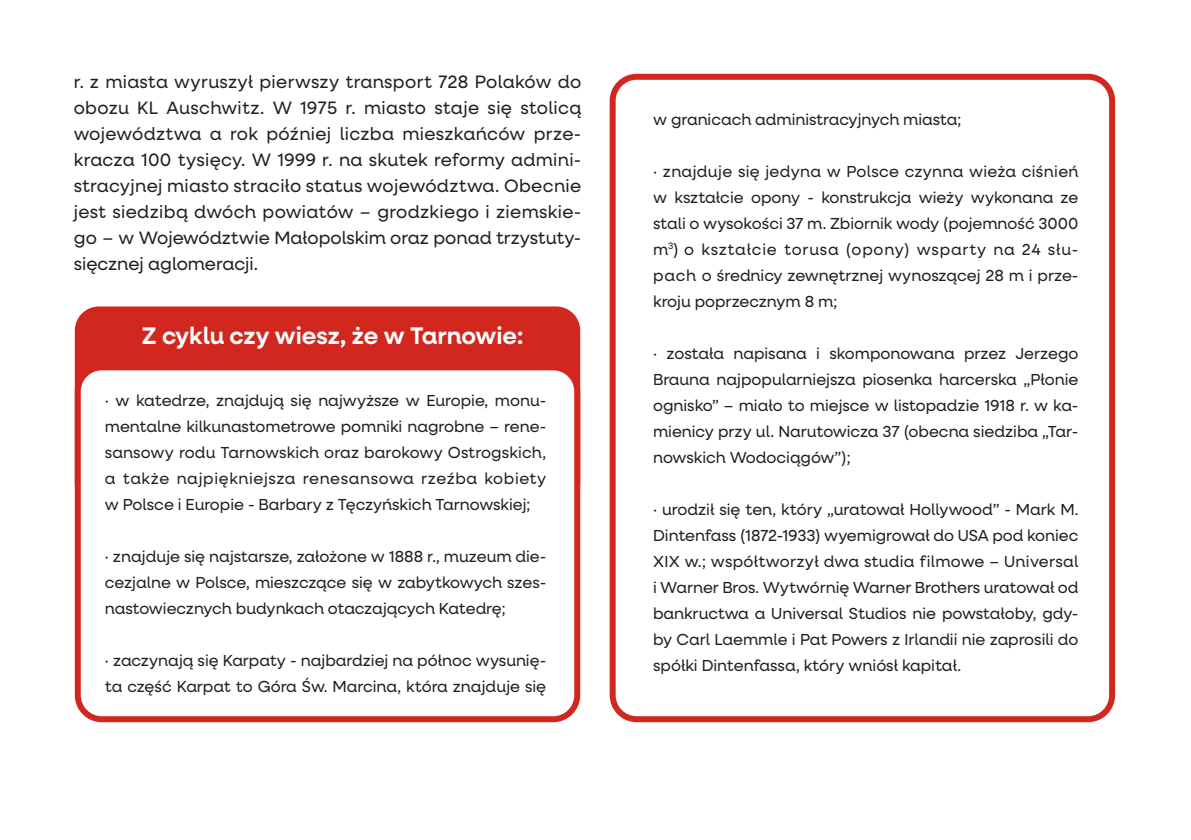
<style>
.page{position:relative;width:1191px;height:840px;background:#fff}
.page>*{position:absolute;margin:0;border:0;box-sizing:border-box;transform-origin:0 0}
.t1{font:600 24px "Neulis Neue";color:#fff}
.t2{font:18px/26px "Neulis Neue";color:#231f20;text-align:justify}
.t3{font:16px/26px "Neulis Neue";color:#231f20;text-align:justify}
</style>
<div class="page">
<div style="left:75px;top:306px;width:505px;height:201px;background:#d2271f;border-radius:24px"></div>
<div style="left:78px;top:367px;width:499px;height:351px;background:#fff;border-radius:24px"></div>
<div style="left:75px;top:364px;width:505px;height:357px;border:6px solid #d2271f;border-radius:24px"></div>
<div style="left:609px;top:74px;width:506px;height:647px;border:6px solid #d2271f;border-radius:24px"></div>
<p class="t2" style="left:74px;top:68px;width:509px">r. z miasta wyruszył pierwszy transport 728 Polaków do obozu KL Auschwitz. W 1975 r. miasto staje się stolicą województwa a rok później liczba mieszkańców prze&shy;kracza 100 tysięcy. W 1999 r. na skutek reformy admini&shy;stracyjnej miasto straciło status województwa. Obecnie jest siedzibą dwóch powiatów – grodzkiego i ziemskie&shy;go – w Województwie Małopolskim oraz ponad trzystuty&shy;sięcznej aglomeracji.</p>
<p class="t1" style="left:142px;top:319px;width:383px">Z cyklu czy wiesz, że w Tarnowie:</p>
<p class="t3" style="left:105px;top:386px;width:443px">· w katedrze, znajdują się najwyższe w Europie, monu&shy;mentalne kilkunastometrowe pomniki nagrobne – rene&shy;sansowy rodu Tarnowskich oraz barokowy Ostrogskich, a także najpiękniejsza renesansowa rzeźba kobiety w Polsce i Europie - Barbary z Tęczyńskich Tarnowskiej;</p>
<p class="t3" style="left:105px;top:542px;width:443px">· znajduje się najstarsze, założone w 1888 r., muzeum die&shy;cezjalne w Polsce, mieszczące się w zabytkowych szes&shy;nastowiecznych budynkach otaczających Katedrę;</p>
<p class="t3" style="left:105px;top:646px;width:443px">· zaczynają się Karpaty - najbardziej na północ wysunię&shy;ta część Karpat to Góra Św. Marcina, która znajduje się</p>
<p class="t3" style="left:653px;top:105px;width:310px">w granicach administracyjnych miasta;</p>
<p class="t3" style="left:653px;top:157px;width:427px">· znajduje się jedyna w Polsce czynna wieża ciśnień w kształcie opony - konstrukcja wieży wykonana ze stali o wysokości 37 m. Zbiornik wody (pojemność 3000 m<sup>3</sup>) o kształcie torusa (opony) wsparty na 24 słu&shy;pach o średnicy zewnętrznej wynoszącej 28 m i prze&shy;kroju poprzecznym 8 m;</p>
<p class="t3" style="left:653px;top:339px;width:427px">· została napisana i skomponowana przez Jerzego Brauna najpopularniejsza piosenka harcerska „Płonie ognisko” – miało to miejsce w listopadzie 1918 r. w ka&shy;mienicy przy ul. Narutowicza 37 (obecna siedziba „Tar&shy;nowskich Wodociągów”);</p>
<p class="t3" style="left:653px;top:495px;width:427px">· urodził się ten, który „uratował Hollywood” - Mark M.<br>Dintenfass (1872-1933) wyemigrował do USA pod koniec XIX w.; współtworzył dwa studia filmowe – Universal i Warner Bros. Wytwórnię Warner Brothers uratował od bankructwa a Universal Studios nie powstałoby, gdy&shy;by Carl Laemmle i Pat Powers z Irlandii nie zaprosili do spółki Dintenfassa, który wniósł kapitał.</p>
</div>
